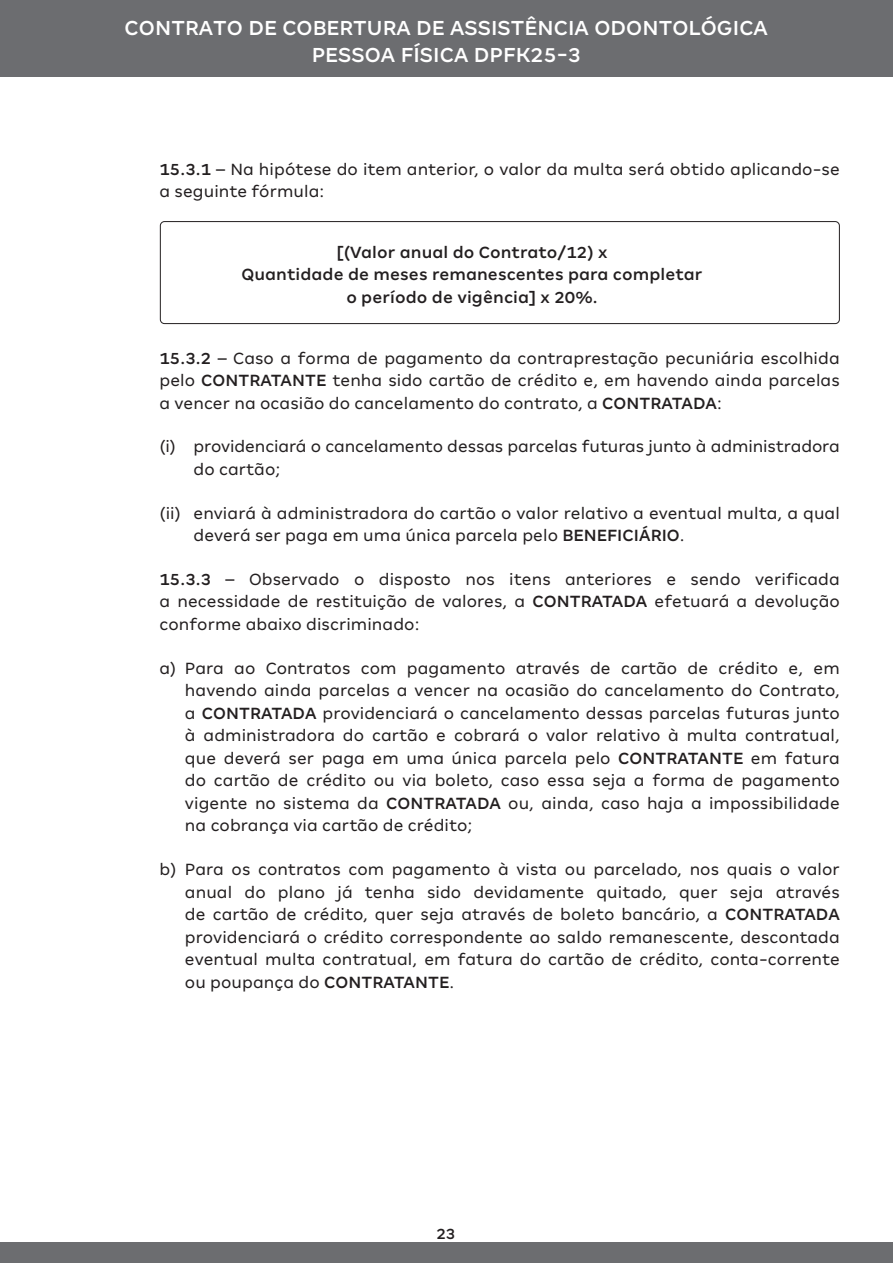
<style>
.page{position:relative;width:893px;height:1263px;background:#fff}
.page>*{position:absolute;margin:0;border:0;box-sizing:border-box;transform-origin:0 0}
.t1{font:500 22.5px/27px "Amil Typeface";letter-spacing:.005em;color:#fff;text-align:center}
.t2{font:18px/22.5px "Amil Typeface";letter-spacing:.005em;color:#231f20;text-align:justify}
.t3{font:500 18px/22.5px "Amil Typeface";letter-spacing:.005em;color:#231f20;text-align:center}
.t4{font:500 16.5px "Amil Typeface";color:#231f20}
.s1{font-weight:500}
</style>
<div class="page">
<div style="left:0;top:1243px;width:893px;height:20px;background:#6c6d70"></div>
<div style="left:0;top:0;width:893px;height:76px;background:#6c6d70"></div>
<div style="left:160px;top:221px;width:680px;height:103px;border:1px solid #231f20;border-radius:4px"></div>
<p class="t1" style="left:125px;top:14px;width:645px">CONTRATO DE COBERTURA DE ASSISTÊNCIA ODONTOLÓGICA<br>PESSOA FÍSICA DPFK25-3</p>
<p class="t2" style="left:159px;top:157px;width:682px"><span class="s1">15.3.1</span> – Na hipótese do item anterior, o valor da multa será obtido aplicando-se a seguinte fórmula:</p>
<p class="t3" style="left:242px;top:241px;width:462px">[(Valor anual do Contrato/12) x<br>Quantidade de meses remanescentes para completar o período de vigência] x 20%.</p>
<p class="t2" style="left:159px;top:346px;width:682px"><span class="s1">15.3.2</span> – Caso a forma de pagamento da contraprestação pecuniária escolhida pelo <span class="s1">CONTRATANTE</span> tenha sido cartão de crédito e, em havendo ainda parcelas a vencer na ocasião do cancelamento do contrato, a <span class="s1">CONTRATADA</span>:</p>
<p class="t2" style="left:193px;top:435px;width:648px;text-indent:-34px">(i) providenciará o cancelamento dessas parcelas futuras junto à administradora do cartão;</p>
<p class="t2" style="left:193px;top:501px;width:648px;text-indent:-34px">(ii) enviará à administradora do cartão o valor relativo a eventual multa, a qual deverá ser paga em uma única parcela pelo <span class="s1">BENEFICIÁRIO</span>.</p>
<p class="t2" style="left:159px;top:568px;width:682px"><span class="s1">15.3.3</span> – Observado o disposto nos itens anteriores e sendo verificada a necessidade de restituição de valores, a <span class="s1">CONTRATADA</span> efetuará a devolução conforme abaixo discriminado:</p>
<p class="t2" style="left:185px;top:657px;width:656px;text-indent:-26px">a) Para ao Contratos com pagamento através de cartão de crédito e, em havendo ainda parcelas a vencer na ocasião do cancelamento do Contrato, a <span class="s1">CONTRATADA</span> providenciará o cancelamento dessas parcelas futuras junto à administradora do cartão e cobrará o valor relativo à multa contratual, que deverá ser paga em uma única parcela pelo <span class="s1">CONTRATANTE</span> em fatura do cartão de crédito ou via boleto, caso essa seja a forma de pagamento vigente no sistema da <span class="s1">CONTRATADA</span> ou, ainda, caso haja a impossibilidade na cobrança via cartão de crédito;</p>
<p class="t2" style="left:185px;top:858px;width:656px;text-indent:-26px">b) Para os contratos com pagamento à vista ou parcelado, nos quais o valor anual do plano já tenha sido devidamente quitado, quer seja através de cartão de crédito, quer seja através de boleto bancário, a <span class="s1">CONTRATADA </span>providenciará o crédito correspondente ao saldo remanescente, descontada eventual multa contratual, em fatura do cartão de crédito, conta-corrente ou poupança do <span class="s1">CONTRATANTE</span>.</p>
<p class="t4" style="left:436px;top:1224px;width:21px">23</p>
</div>
